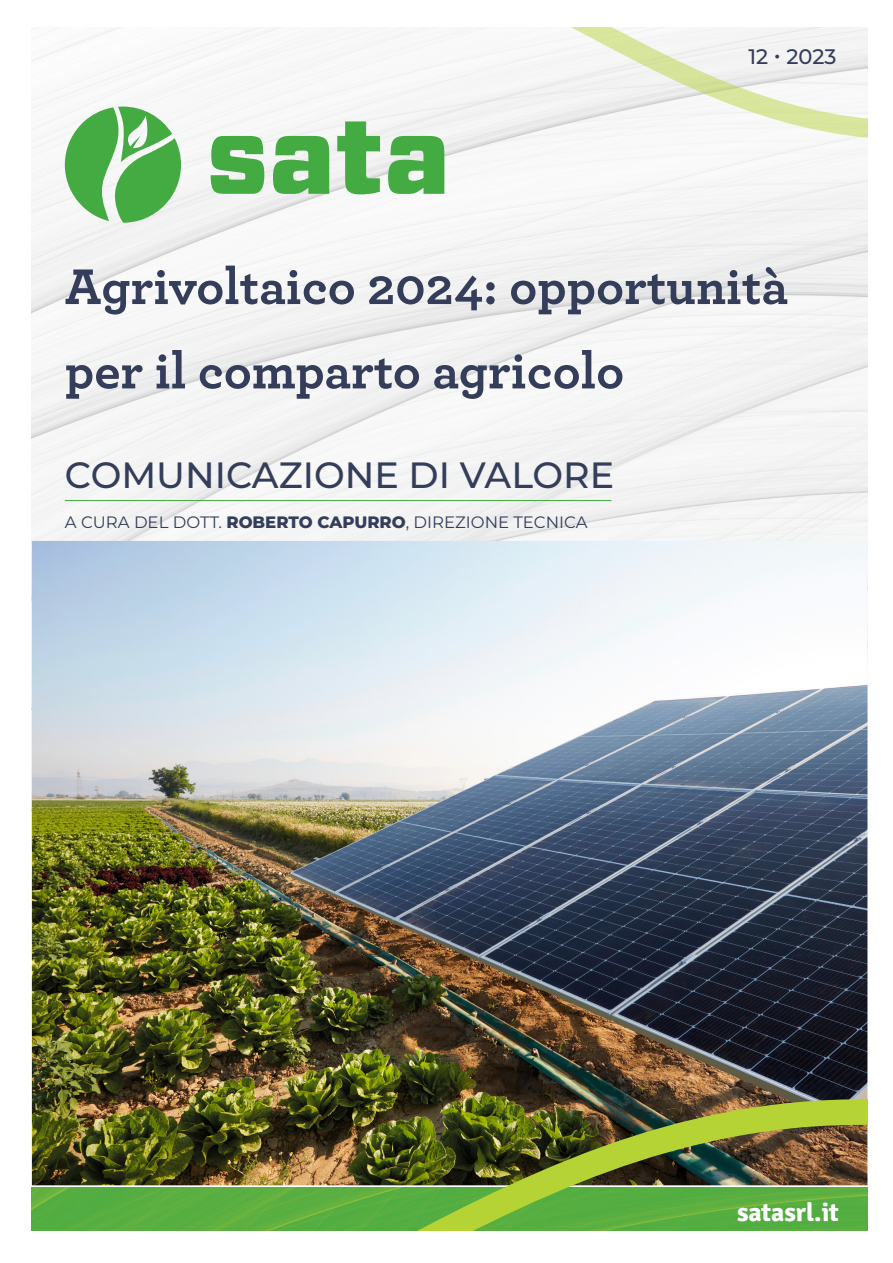
<style>
.page{position:relative;width:893px;height:1263px;background:#fff}
.page>*{position:absolute;margin:0;border:0;box-sizing:border-box;transform-origin:0 0}
.Header_01{font:700 52.5px/84.3px "Archer";color:#343d5a}
.Header_01-2{font:500 36.6px "Montserrat";color:#343d5a}
.Header_01-3{font:700 25.8px "Signika";color:#fff}
.Header_01-4{font:500 21px "Montserrat";color:#343d5a}
.Header_01-5{font:100 16.5px "Montserrat";color:#343d5a}
.s1{font-weight:800}
</style>
<div class="page">
<img style="left:32px;top:28px;width:835px;height:513px">
<svg style="left:211px;top:136px;width:53px;height:58px;background:#66b865"></svg>
<svg style="left:273px;top:140px;width:56px;height:54px;background:#61b660"></svg>
<svg style="left:337px;top:140px;width:43px;height:54px"></svg>
<svg style="left:388px;top:140px;width:56px;height:54px;background:#61b660"></svg>
<svg style="left:65px;top:107px;width:116px;height:116px"></svg>
<img style="left:32px;top:541px;width:835px;height:644px">
<svg style="left:230px;top:28px;width:637px;height:112px"></svg>
<hr style="left:65px;top:500px;width:546px;height:1px;background:#44aa42">
<img style="left:32px;top:1187px;width:323px;height:44px">
<img style="left:355px;top:1087px;width:512px;height:144px">
<p class="Header_01-4" style="left:748px;top:43px;width:90px">12 • 2023</p>
<p class="Header_01" style="left:65px;top:241px;width:725px">Agrivoltaico 2024: opportunità per il comparto agricolo</p>
<p class="Header_01-2" style="left:65px;top:450px;width:551px">COMUNICAZIONE DI VALORE</p>
<p class="Header_01-5" style="left:65px;top:511px;width:524px">A CURA DEL DOTT. <span class="s1">ROBERTO CAPURRO</span>, DIREZIONE TECNICA</p>
<p class="Header_01-3" style="left:737px;top:1194px;width:103px">satasrl.it</p>
</div>
